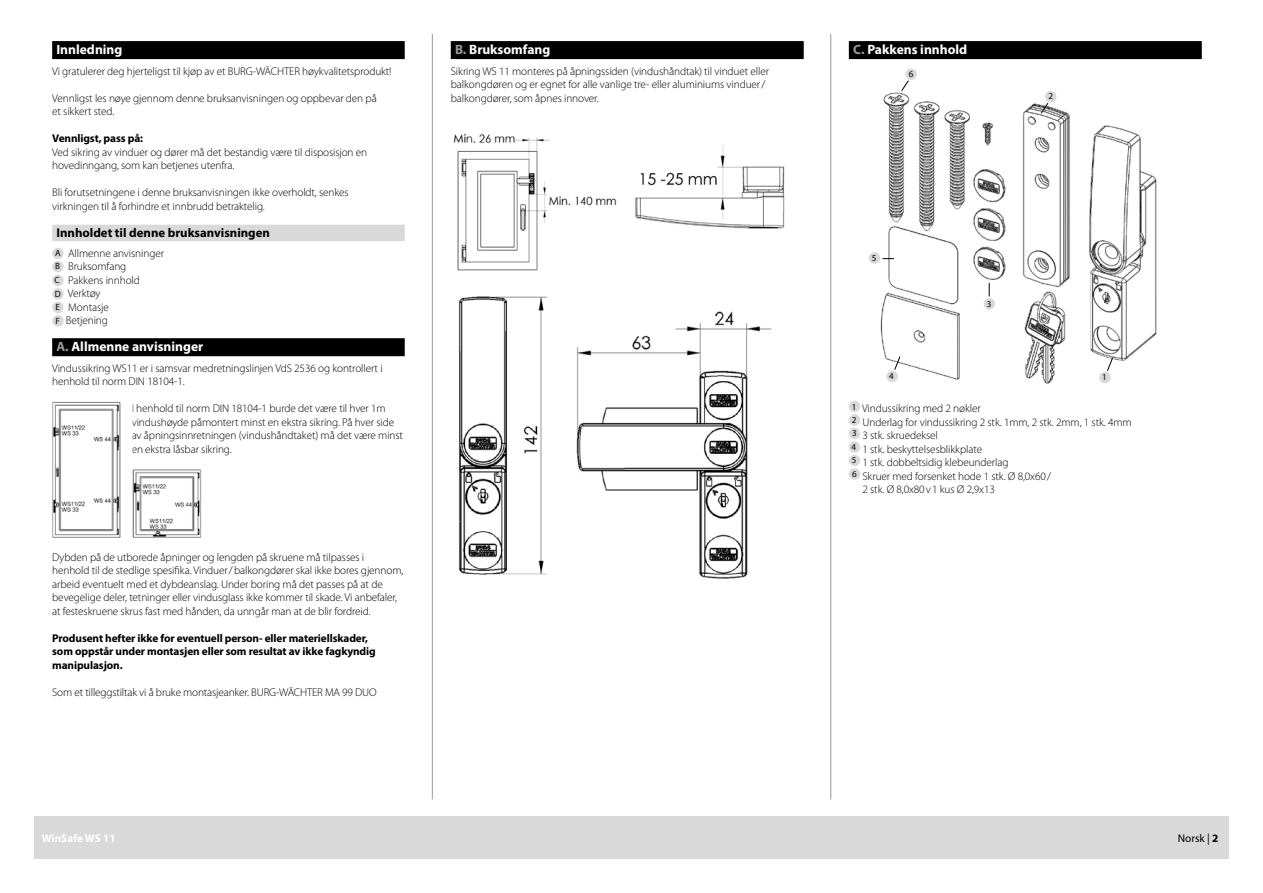
<style>
.page{position:relative;width:1263px;height:893px;background:#fff}
.page>*{position:absolute;margin:0;border:0;box-sizing:border-box;transform-origin:0 0}
.t1{font:700 13.5px "Myriad Pro";color:#fff}
.t2{font:700 12.75px "Myriad Pro";color:#000}
.t3{font:300 11.25px/13.5px "Myriad Pro";letter-spacing:-.01em;color:#000}
.t4{font:700 11.25px/13.5px "Myriad Pro";letter-spacing:-.01em;color:#000}
.t5{font:700 11.25px "Myriad Pro";color:#fff}
.t6{font:11.25px "Myriad Pro";color:#000}
.t7{font:9px "Myriad Pro";color:#000}
.s1{font-weight:400;font-size:9px}
.s2{color:#989999}
.s3{font-weight:700}
</style>
<div class="page">
<hr style="left:432px;top:34px;width:1px;height:765px;background:#989999">
<hr style="left:830px;top:34px;width:1px;height:765px;background:#989999">
<div style="left:34px;top:816px;width:1195px;height:43px;background:#d9d9da"></div>
<div style="left:52px;top:41px;width:353px;height:18px;background:#000"></div>
<div style="left:52px;top:225px;width:353px;height:16px;background:#d9d9da"></div>
<div style="left:52px;top:338px;width:353px;height:18px;background:#000"></div>
<div style="left:52px;top:248px;width:12px;height:11px;background:#d9d9da;border-radius:50%"></div>
<div style="left:52px;top:261px;width:12px;height:11px;background:#d9d9da;border-radius:50%"></div>
<div style="left:52px;top:275px;width:12px;height:11px;background:#d9d9da;border-radius:50%"></div>
<div style="left:52px;top:288px;width:12px;height:12px;background:#d9d9da;border-radius:50%"></div>
<div style="left:52px;top:302px;width:12px;height:11px;background:#d9d9da;border-radius:50%"></div>
<div style="left:52px;top:315px;width:12px;height:12px;background:#d9d9da;border-radius:50%"></div>
<div style="left:451px;top:41px;width:353px;height:18px;background:#000"></div>
<img style="left:459px;top:296px;width:313px;height:283px">
<img style="left:635px;top:145px;width:150px;height:84px">
<img style="left:453px;top:133px;width:164px;height:138px">
<div style="left:849px;top:41px;width:353px;height:18px;background:#000"></div>
<img style="left:880px;top:91px;width:277px;height:293px">
<div style="left:849px;top:401px;width:11px;height:11px;background:#d9d9da;border-radius:50%"></div>
<div style="left:849px;top:414px;width:11px;height:12px;background:#d9d9da;border-radius:50%"></div>
<div style="left:849px;top:428px;width:11px;height:11px;background:#d9d9da;border-radius:50%"></div>
<div style="left:849px;top:441px;width:11px;height:12px;background:#d9d9da;border-radius:50%"></div>
<div style="left:849px;top:455px;width:11px;height:11px;background:#d9d9da;border-radius:50%"></div>
<div style="left:849px;top:468px;width:11px;height:12px;background:#d9d9da;border-radius:50%"></div>
<img style="left:52px;top:401px;width:150px;height:137px">
<div style="left:905px;top:68px;width:12px;height:12px;background:#d9d9da;border-radius:50%"></div>
<svg style="left:901px;top:80px;width:8px;height:11px"></svg>
<div style="left:1045px;top:91px;width:11px;height:11px;background:#d9d9da;border-radius:50%"></div>
<svg style="left:1041px;top:103px;width:7px;height:11px"></svg>
<div style="left:984px;top:298px;width:11px;height:12px;background:#d9d9da;border-radius:50%"></div>
<svg style="left:989px;top:283px;width:1px;height:13px"></svg>
<div style="left:869px;top:252px;width:11px;height:12px;background:#d9d9da;border-radius:50%"></div>
<svg style="left:882px;top:258px;width:12px;height:1px"></svg>
<div style="left:886px;top:371px;width:12px;height:11px;background:#d9d9da;border-radius:50%"></div>
<svg style="left:894px;top:356px;width:6px;height:14px"></svg>
<div style="left:1099px;top:372px;width:12px;height:11px;background:#d9d9da;border-radius:50%"></div>
<svg style="left:1107px;top:357px;width:6px;height:14px"></svg>
<p class="t1" style="left:56px;top:41px;width:68px">Innledning</p>
<p class="t3" style="left:52px;top:64px;width:341px">Vi gratulerer deg hjerteligst til kjøp av et BURG-WÄCHTER høykvalitetsprodukt!</p>
<p class="t3" style="left:52px;top:91px;width:326px">Vennligst les nøye gjennom denne bruksanvisningen og oppbevar den på et sikkert sted.</p>
<p class="t4" style="left:52px;top:131px;width:92px">Vennligst, pass på:</p>
<p class="t3" style="left:52px;top:145px;width:317px">Ved sikring av vinduer og dører må det bestandig være til disposisjon en hovedinngang, som kan betjenes utenfra.</p>
<p class="t3" style="left:52px;top:185px;width:298px">Bli forutsetningene i denne bruksanvisningen ikke overholdt, senkes virkningen til å forhindre et innbrudd betraktelig.</p>
<p class="t2" style="left:56px;top:224px;width:215px">Innholdet til denne bruksanvisningen</p>
<p class="t3" style="left:54px;top:246px;width:111px"><span class="s1">A</span> Allmenne anvisninger<br><span class="s1">B</span> Bruksomfang<br><span class="s1">C</span> Pakkens innhold<br><span class="s1">D</span> Verktøy<br><span class="s1">E</span> Montasje<br><span class="s1">F</span> Betjening</p>
<p class="t1" style="left:56px;top:338px;width:148px"><span class="s2">A.</span> Allmenne anvisninger</p>
<p class="t3" style="left:52px;top:361px;width:332px">Vindussikring WS11 er i samsvar medretningslinjen VdS 2536 og kontrollert i henhold til norm DIN 18104-1.</p>
<p class="t3" style="left:132px;top:402px;width:273px">I henhold til norm DIN 18104-1 burde det være til hver 1m vindushøyde påmontert minst en ekstra sikring. På hver side av åpningsinnretningen (vindushåndtaket) må det være minst en ekstra låsbar sikring.</p>
<p class="t3" style="left:52px;top:550px;width:353px">Dybden på de utborede åpninger og lengden på skruene må tilpasses i henhold til de stedlige spesifika. Vinduer/balkongdører skal ikke bores gjennom, arbeid eventuelt med et dybdeanslag. Under boring må det passes på at de bevegelige deler, tetninger eller vindusglass ikke kommer til skade. Vi anbefaler, at festeskruene skrus fast med hånden, da unngår man at de blir fordreid.</p>
<p class="t4" style="left:52px;top:631px;width:325px">Produsent hefter ikke for eventuell person- eller materiellskader, som oppstår under montasjen eller som resultat av ikke fagkyndig manipulasjon.</p>
<p class="t3" style="left:52px;top:685px;width:326px">Som et tilleggstiltak vi å bruke montasjeanker. BURG-WÄCHTER MA 99 DUO</p>
<p class="t1" style="left:455px;top:41px;width:97px"><span class="s2">B.</span> Bruksomfang</p>
<p class="t3" style="left:451px;top:64px;width:320px">Sikring WS 11 monteres på åpningssiden (vindushåndtak) til vinduet eller balkongdøren og er egnet for alle vanlige tre- eller aluminiums vinduer/ balkongdører, som åpnes innover.</p>
<p class="t1" style="left:853px;top:41px;width:116px"><span class="s2">C.</span> Pakkens innhold</p>
<p class="t7" style="left:909px;top:68px;width:6px">6</p>
<p class="t7" style="left:1048px;top:91px;width:6px">2</p>
<p class="t7" style="left:872px;top:252px;width:6px">5</p>
<p class="t7" style="left:987px;top:298px;width:6px">3</p>
<p class="t7" style="left:889px;top:371px;width:6px">4</p>
<p class="t7" style="left:1102px;top:372px;width:6px">1</p>
<p class="t3" style="left:852px;top:402px;width:131px"><sup>1</sup> Vindussikring med 2 nøkler</p>
<p class="t3" style="left:852px;top:415px;width:281px"><sup>2</sup> Underlag for vindussikring 2 stk. 1mm, 2 stk. 2mm, 1 stk. 4mm</p>
<p class="t3" style="left:852px;top:429px;width:87px"><sup>3</sup> 3 stk. skruedeksel</p>
<p class="t3" style="left:852px;top:442px;width:132px"><sup>4</sup> 1 stk. beskyttelsesblikkplate</p>
<p class="t3" style="left:852px;top:456px;width:158px"><sup>5</sup> 1 stk. dobbeltsidig klebeunderlag</p>
<p class="t3" style="left:852px;top:469px;width:200px"><sup>6</sup> Skruer med forsenket hode 1 stk. Ø 8,0x60/</p>
<p class="t3" style="left:862px;top:483px;width:134px">2 stk. Ø 8,0x80v1 kus Ø 2,9x13</p>
<p class="t5" style="left:42px;top:831px;width:75px">WinSafe WS 11</p>
<p class="t6" style="left:1178px;top:831px;width:42px">Norsk | <span class="s3">2</span></p>
</div>
